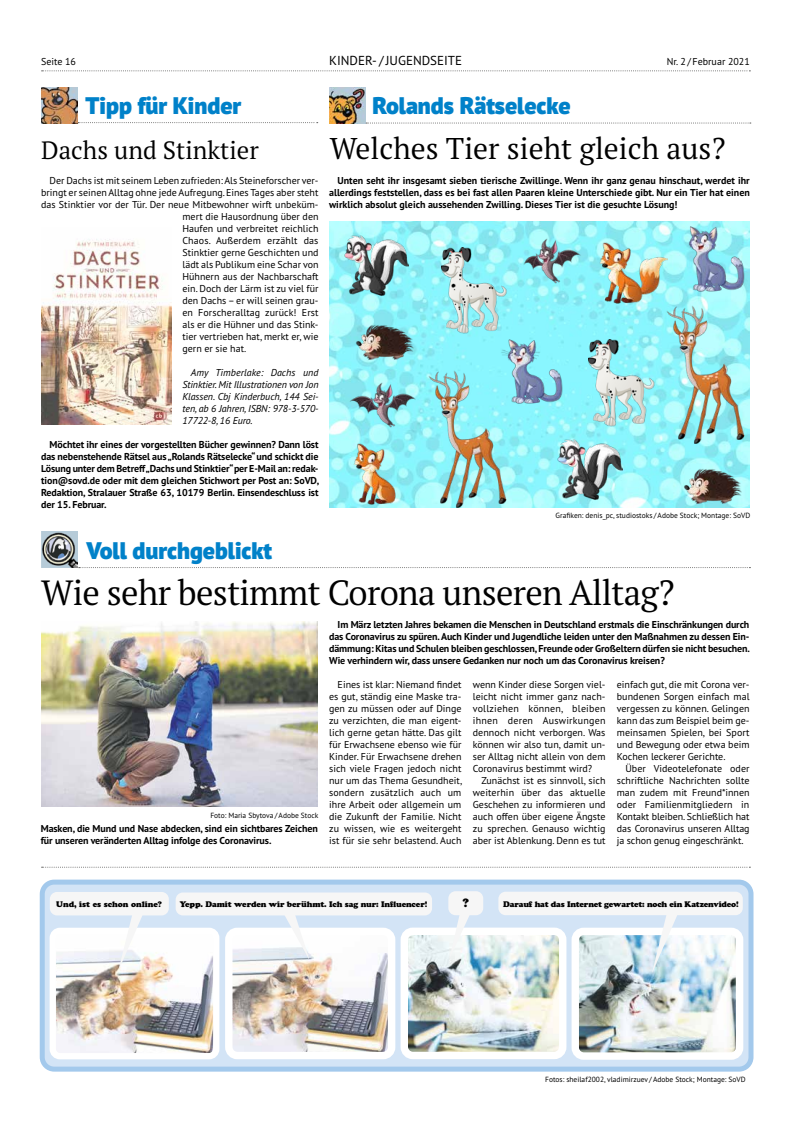
<style>
.page{position:relative;width:791px;height:1134px;background:#fff}
.page>*{position:absolute;margin:0;border:0;box-sizing:border-box;transform-origin:0 0}
.t1{font:35px "PT Serif Pro";letter-spacing:-.02em;color:#000}
.t2{font:30px "PT Serif Pro";color:#000}
.t3{font:25px "PT Serif Pro";color:#000}
.t4{font:900 24px "PT Sans Pro";color:#0081c9}
.t5{font:13px "PT Sans Pro";color:#000}
.t6{font:12px "Cooper Black Std";color:#000}
.t7{font:10px/12px "PT Sans Pro";color:#000;text-align:justify}
.t8{font:700 10px/12px "PT Sans Pro";letter-spacing:-.01em;color:#000;text-align:justify}
.t9{font:italic 10px/12px "PT Sans Pro";letter-spacing:-.01em;color:#000;text-align:justify}
.t10{font:8px "Cooper Black Std";letter-spacing:-.01em;color:#000}
.t11{font:7.5px "PT Sans Pro";color:#000}
</style>
<div class="page">
<div style="left:42px;top:882px;width:709px;height:187px;background:#d3e4f6;border-radius:12px"></div>
<div style="left:40px;top:880px;width:713px;height:191px;border:5px solid #a3c9ec;border-radius:12px"></div>
<img style="left:233px;top:936px;width:154px;height:115px">
<div style="left:225px;top:928px;width:170px;height:131px;border:7px solid #fff;border-radius:8px"></div>
<img style="left:409px;top:936px;width:149px;height:115px">
<div style="left:401px;top:928px;width:165px;height:131px;border:7px solid #fff;border-radius:8px"></div>
<img style="left:579px;top:936px;width:156px;height:116px">
<div style="left:571px;top:928px;width:172px;height:132px;border:7px solid #fff;border-radius:8px"></div>
<img style="left:57px;top:935px;width:155px;height:117px">
<div style="left:50px;top:928px;width:169px;height:131px;border:6px solid #fff;border-radius:7px"></div>
<div style="left:50px;top:892px;width:119px;height:23px;background:#f6f6f6;border-radius:7px"></div>
<div style="left:176px;top:892px;width:256px;height:23px;background:#f6f6f6;border-radius:7px"></div>
<div style="left:448px;top:891px;width:35px;height:24px;background:#f6f6f6;border-radius:7px"></div>
<div style="left:498px;top:892px;width:245px;height:23px;background:#f6f6f6;border-radius:7px"></div>
<svg style="left:42px;top:867px;width:708px;height:1px"></svg>
<img style="left:42px;top:532px;width:35px;height:35px">
<svg style="left:79px;top:567px;width:671px;height:1px"></svg>
<img style="left:41px;top:622px;width:277px;height:185px">
<img style="left:329px;top:88px;width:36px;height:36px">
<svg style="left:366px;top:123px;width:385px;height:1px"></svg>
<svg style="left:78px;top:122px;width:240px;height:1px"></svg>
<img style="left:41px;top:88px;width:36px;height:36px">
<img style="left:41px;top:239px;width:130px;height:185px">
<svg style="left:118px;top:915px;width:26px;height:55px"></svg>
<svg style="left:284px;top:915px;width:25px;height:44px"></svg>
<svg style="left:450px;top:914px;width:21px;height:43px"></svg>
<svg style="left:652px;top:915px;width:25px;height:57px"></svg>
<img style="left:329px;top:221px;width:421px;height:287px">
<img style="left:331px;top:232px;width:78px;height:66px">
<img style="left:545px;top:436px;width:77px;height:65px">
<img style="left:491px;top:340px;width:76px;height:67px">
<img style="left:673px;top:227px;width:76px;height:67px">
<img style="left:354px;top:313px;width:60px;height:53px">
<img style="left:683px;top:457px;width:60px;height:51px">
<img style="left:513px;top:234px;width:70px;height:54px">
<img style="left:349px;top:378px;width:63px;height:54px">
<img style="left:441px;top:247px;width:78px;height:90px">
<img style="left:588px;top:340px;width:63px;height:90px">
<img style="left:651px;top:299px;width:99px;height:144px">
<img style="left:412px;top:363px;width:131px;height:145px">
<img style="left:349px;top:440px;width:72px;height:68px">
<img style="left:596px;top:238px;width:71px;height:68px">
<svg style="left:42px;top:70px;width:708px;height:1px"></svg>
<p class="t7" style="left:41px;top:55px;width:36px">Seite 16</p>
<h3 class="t5" style="left:329px;top:52px;width:134px">KINDER- / JUGENDSEITE</h3>
<p class="t7" style="left:667px;top:55px;width:85px">Nr. 2 / Februar 2021</p>
<h3 class="t4" style="left:86px;top:90px;width:157px">Tipp für Kinder</h3>
<h3 class="t4" style="left:373px;top:89px;width:199px">Rolands Rätselecke</h3>
<h2 class="t2" style="left:330px;top:128px;width:397px">Welches Tier sieht gleich aus?</h2>
<p class="t8" style="left:329px;top:174px;width:422px;text-indent:8px">Unten seht ihr insgesamt sieben tierische Zwillinge. Wenn ihr ganz genau hinschaut, werdet ihr allerdings feststellen, dass es bei fast allen Paaren kleine Unterschiede gibt. Nur ein Tier hat einen wirklich absolut gleich aussehenden Zwilling. Dieses Tier ist die gesuchte Lösung!</p>
<h3 class="t3" style="left:41px;top:134px;width:219px">Dachs und Stinktier</h3>
<p class="t7" style="left:50px;top:174px;width:270px">Der Dachs ist mit seinem Leben zufrieden: Als Steineforscher ver-</p>
<p class="t7" style="left:41px;top:186px;width:279px">bringt er seinen Alltag ohne jede Aufregung. Eines Tages aber steht</p>
<p class="t7" style="left:41px;top:198px;width:279px">das Stinktier vor der Tür. Der neue Mitbewohner wirft unbeküm-</p>
<p class="t7" style="left:182px;top:210px;width:138px">mert die Hausordnung über den</p>
<p class="t7" style="left:182px;top:222px;width:137px">Haufen und verbreitet reichlich</p>
<p class="t7" style="left:182px;top:234px;width:137px">Chaos. Außerdem erzählt das</p>
<p class="t7" style="left:182px;top:246px;width:138px">Stinktier gerne Geschichten und</p>
<p class="t7" style="left:182px;top:258px;width:138px">lädt als Publikum eine Schar von</p>
<p class="t7" style="left:182px;top:270px;width:138px">Hühnern aus der Nachbarschaft</p>
<p class="t7" style="left:182px;top:282px;width:138px">ein. Doch der Lärm ist zu viel für</p>
<p class="t7" style="left:182px;top:294px;width:138px">den Dachs – er will seinen grau-</p>
<p class="t7" style="left:182px;top:306px;width:137px">en Forscheralltag zurück! Erst</p>
<p class="t7" style="left:182px;top:318px;width:138px">als er die Hühner und das Stink-</p>
<p class="t7" style="left:182px;top:330px;width:138px">tier vertrieben hat, merkt er, wie</p>
<p class="t7" style="left:182px;top:342px;width:65px">gern er sie hat.</p>
<p class="t9" style="left:182px;top:366px;width:138px;text-indent:8px">Amy Timberlake: Dachs und Stinktier. Mit Illustrationen von Jon Klassen. Cbj Kinderbuch, 144 Sei&shy;ten, ab 6 Jahren, ISBN: 978-3-570- 17722-8, 16 Euro.</p>
<p class="t8" style="left:41px;top:438px;width:280px;text-indent:8px">Möchtet ihr eines der vorgestellten Bücher gewinnen? Dann löst das nebenstehende Rätsel aus „Rolands Rätselecke“ und schickt die Lösung unter dem Betreff „Dachs und Stinktier“ per E-Mail an: redak&shy;tion@sovd.de oder mit dem gleichen Stichwort per Post an: SoVD, Redaktion, Stralauer Straße 63, 10179 Berlin. Einsendeschluss ist der 15. Februar.</p>
<h3 class="t4" style="left:87px;top:534px;width:187px">Voll durchgeblickt</h3>
<p class="t11" style="left:556px;top:510px;width:196px">Grafiken: denis_pc, studiostoks / Adobe Stock; Montage: SoVD</p>
<h1 class="t1" style="left:41px;top:569px;width:635px">Wie sehr bestimmt Corona unseren Alltag?</h1>
<p class="t11" style="left:210px;top:810px;width:109px">Foto: Maria Sbytova / Adobe Stock</p>
<p class="t8" style="left:41px;top:822px;width:278px">Masken, die Mund und Nase abdecken, sind ein sichtbares Zeichen für unseren veränderten Alltag infolge des Coronavirus.</p>
<p class="t8" style="left:329px;top:618px;width:422px;text-indent:8px">Im März letzten Jahres bekamen die Menschen in Deutschland erstmals die Einschränkungen durch das Coronavirus zu spüren. Auch Kinder und Jugendliche leiden unter den Maßnahmen zu dessen Ein&shy;dämmung: Kitas und Schulen bleiben geschlossen, Freunde oder Großeltern dürfen sie nicht besuchen.<br>Wie verhindern wir, dass unsere Gedanken nur noch um das Coronavirus kreisen?</p>
<p class="t7" style="left:329px;top:678px;width:135px;text-indent:8px">Eines ist klar: Niemand findet es gut, ständig eine Maske tra&shy;gen zu müssen oder auf Dinge zu verzichten, die man eigent&shy;lich gerne getan hätte. Das gilt für Erwachsene ebenso wie für Kinder. Für Erwachsene drehen sich viele Fragen jedoch nicht nur um das Thema Gesundheit, sondern zusätzlich auch um ihre Arbeit oder allgemein um die Zukunft der Familie. Nicht zu wissen, wie es weitergeht ist für sie sehr belastend. Auch</p>
<p class="t7" style="left:473px;top:678px;width:134px">wenn Kinder diese Sorgen viel&shy;leicht nicht immer ganz nach&shy;vollziehen können, bleiben ihnen deren Auswirkungen dennoch nicht verborgen. Was können wir also tun, damit un&shy;ser Alltag nicht allein von dem Coronavirus bestimmt wird?</p>
<p class="t7" style="left:617px;top:678px;width:134px">einfach gut, die mit Corona ver&shy;bundenen Sorgen einfach mal vergessen zu können. Gelingen kann das zum Beispiel beim ge&shy;meinsamen Spielen, bei Sport und Bewegung oder etwa beim Kochen leckerer Gerichte.</p>
<p class="t7" style="left:617px;top:762px;width:134px;text-indent:8px">Über Videotelefonate oder schriftliche Nachrichten sollte man zudem mit Freund*innen oder Familienmitgliedern in Kontakt bleiben. Schließlich hat das Coronavirus unseren Alltag ja schon genug eingeschränkt.</p>
<p class="t7" style="left:473px;top:774px;width:134px;text-indent:8px">Zunächst ist es sinnvoll, sich weiterhin über das aktuelle Geschehen zu informieren und auch offen über eigene Ängste zu sprechen. Genauso wichtig aber ist Ablenkung. Denn es tut</p>
<p class="t10" style="left:56px;top:899px;width:107px">Und, ist es schon online?</p>
<p class="t10" style="left:180px;top:899px;width:249px">Yepp. Damit werden wir berühmt. Ich sag nur: Influencer!</p>
<p class="t6" style="left:463px;top:895px;width:8px">?</p>
<p class="t10" style="left:503px;top:899px;width:237px">Darauf hat das Internet gewartet: noch ein Katzenvideo!</p>
<p class="t11" style="left:545px;top:1074px;width:202px">Fotos: sheilaf2002, vladimirzuev / Adobe Stock; Montage: SoVD</p>
</div>
